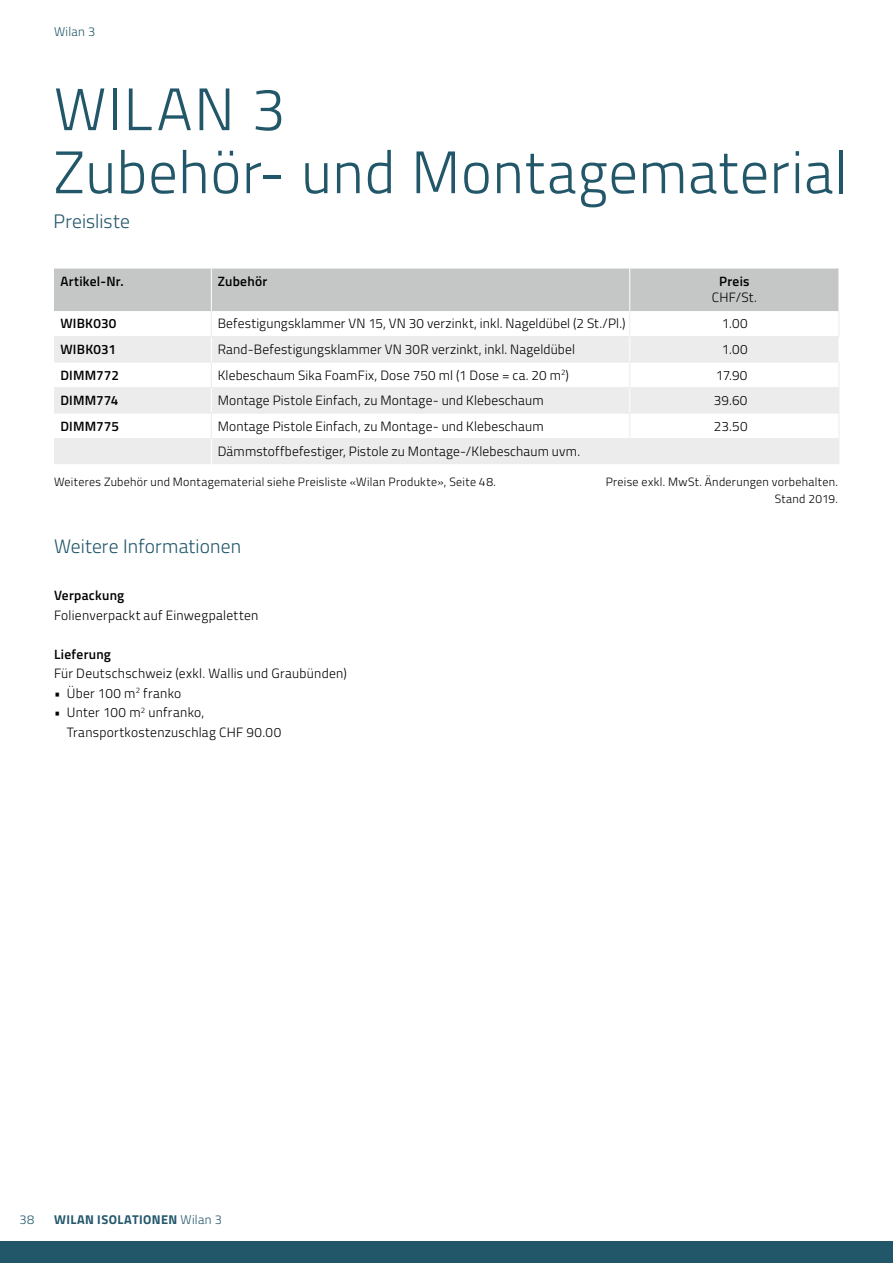
<style>
.page{position:relative;width:893px;height:1263px;background:#fff}
.page>*{position:absolute;margin:0;border:0;box-sizing:border-box;transform-origin:0 0}
.t1{font:300 60px/63px "Titillium Web";letter-spacing:.015em;color:#22576a}
.t2{font:300 19.5px "Titillium Web";letter-spacing:.005em;color:#22576a}
.t3{font:300 13.5px/19.5px "Titillium Web";letter-spacing:.015em;color:#000}
.t4{font:600 13.5px "Titillium Web";letter-spacing:.015em;color:#000}
.t5{font:700 12.75px "Titillium Web";letter-spacing:.035em;color:#22576a}
.t6{font:300 12.75px "Titillium Web";letter-spacing:.03em;color:#22576a}
.t7{font:300 12px/16.5px "Titillium Web";letter-spacing:.025em;color:#000;text-align:right}
.s1{font-weight:300}
</style>
<div class="page">
<div style="left:0;top:1242px;width:893px;height:21px;background:#22576a"></div>
<svg style="left:54px;top:268px;width:786px;height:196px"></svg>
<p class="t6" style="left:54px;top:22px;width:43px">Wilan 3</p>
<h1 class="t1" style="left:54px;top:75px;width:795px">WILAN 3<br>Zubehör- und Montagematerial</h1>
<h2 class="t2" style="left:54px;top:207px;width:78px">Preisliste</h2>
<p class="t4" style="left:60px;top:271px;width:65px">Artikel-Nr.</p>
<p class="t4" style="left:218px;top:271px;width:51px">Zubehör</p>
<p class="t4" style="left:719px;top:271px;width:32px">Preis</p>
<p class="t3" style="left:712px;top:287px;width:46px">CHF/St.</p>
<p class="t4" style="left:60px;top:314px;width:58px">WIBK030</p>
<p class="t3" style="left:218px;top:313px;width:409px">Befestigungsklammer VN 15, VN 30 verzinkt, inkl. Nageldübel (2 St./Pl.)</p>
<p class="t3" style="left:722px;top:313px;width:27px">1.00</p>
<p class="t4" style="left:60px;top:339px;width:57px">WIBK031</p>
<p class="t3" style="left:218px;top:339px;width:359px">Rand-Befestigungsklammer VN 30R verzinkt, inkl. Nageldübel</p>
<p class="t3" style="left:722px;top:339px;width:27px">1.00</p>
<p class="t4" style="left:60px;top:365px;width:60px">DIMM772</p>
<p class="t3" style="left:218px;top:364px;width:353px">Klebeschaum Sika FoamFix, Dose 750 ml (1 Dose = ca. 20 m<sup>2</sup>)</p>
<p class="t3" style="left:716px;top:364px;width:33px">17.90</p>
<p class="t4" style="left:60px;top:390px;width:60px">DIMM774</p>
<p class="t3" style="left:218px;top:390px;width:327px">Montage Pistole Einfach, zu Montage- und Klebeschaum</p>
<p class="t3" style="left:714px;top:390px;width:35px">39.60</p>
<p class="t4" style="left:60px;top:416px;width:60px">DIMM775</p>
<p class="t3" style="left:218px;top:415px;width:327px">Montage Pistole Einfach, zu Montage- und Klebeschaum</p>
<p class="t3" style="left:714px;top:415px;width:35px">23.50</p>
<p class="t3" style="left:218px;top:441px;width:364px">Dämmstoffbefestiger, Pistole zu Montage-/Klebeschaum uvm.</p>
<p class="t7" style="left:54px;top:473px;width:444px">Weiteres Zubehör und Montagematerial siehe Preisliste «Wilan Produkte», Seite 48.</p>
<h2 class="t2" style="left:54px;top:532px;width:189px">Weitere Informationen</h2>
<p class="t4" style="left:54px;top:585px;width:72px">Verpackung</p>
<p class="t3" style="left:54px;top:604px;width:206px">Folienverpackt auf Einwegpaletten</p>
<p class="t4" style="left:54px;top:644px;width:59px">Lieferung</p>
<p class="t3" style="left:54px;top:663px;width:294px">Für Deutschschweiz (exkl. Wallis und Graubünden)</p>
<p class="t3" style="left:54px;top:682px;width:129px">• Über 100 m<sup>2</sup> franko</p>
<p class="t3" style="left:67px;top:702px;width:216px;text-indent:-13px">• Unter 100 m<sup>2</sup> unfranko,<br>Transportkostenzuschlag CHF 90.00</p>
<p class="t7" style="left:606px;top:473px;width:234px">Preise exkl. MwSt. Änderungen vorbehalten.<br>Stand 2019.</p>
<p class="t6" style="left:20px;top:1210px;width:16px">38</p>
<p class="t5" style="left:54px;top:1210px;width:169px">WILAN ISOLATIONEN <span class="s1">Wilan 3</span></p>
</div>
